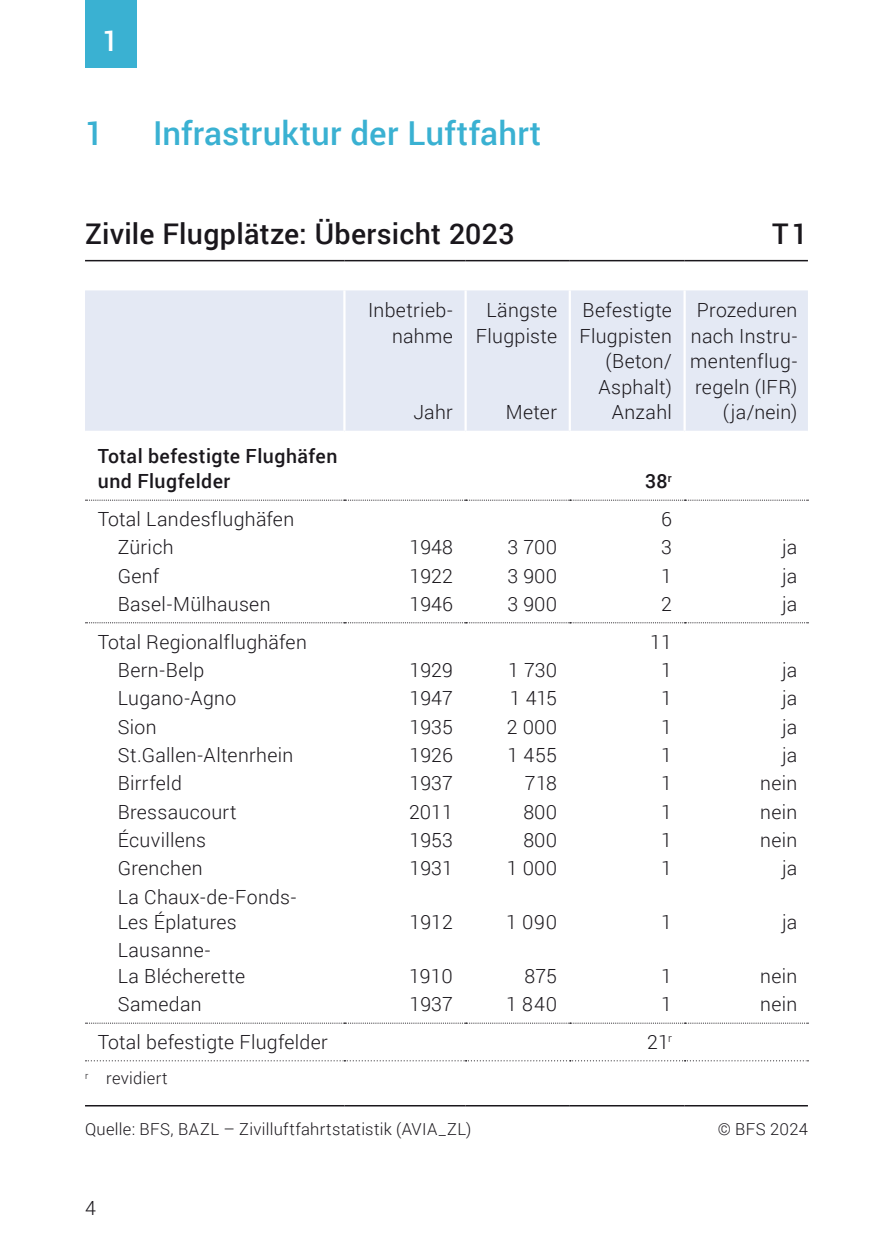
<style>
.page{position:relative;width:893px;height:1259px;background:#fff}
.page>*{position:absolute;margin:0;border:0;box-sizing:border-box;transform-origin:0 0}
.Untertitel_1_farbig{font:500 33px "Roboto";letter-spacing:.005em;color:#3ab1d2}
.TAB_Titel{font:500 28.5px "Roboto";letter-spacing:.01em;color:#1a171c}
.t1{font:500 28.5px "Roboto";color:#fff}
.TAB_Grundtext_TAB_Kopf{font:300 19.5px/25.5px "Roboto";letter-spacing:.015em;color:#1a171c;text-align:right}
.TAB_Grundtext_TAB_Kopf-2{font:500 19.5px/25.5px "Roboto";letter-spacing:.025em;color:#1a171c}
.TAB_Fusszeile{font:300 16.5px "Roboto";letter-spacing:.02em;color:#1a171c}
</style>
<div class="page">
<div style="left:85px;top:0;width:51px;height:68px;background:#3ab1d2"></div>
<div style="left:85px;top:290px;width:723px;height:141px;background:#e4e9f4"></div>
<hr style="left:343px;top:290px;width:3px;height:141px;background:#fff">
<hr style="left:464px;top:290px;width:3px;height:141px;background:#fff">
<hr style="left:569px;top:290px;width:2px;height:141px;background:#fff">
<hr style="left:683px;top:290px;width:3px;height:141px;background:#fff">
<hr style="left:85px;top:260px;width:259px;height:1px;background:#1a171c">
<hr style="left:344px;top:260px;width:122px;height:1px;background:#1a171c">
<hr style="left:466px;top:260px;width:104px;height:1px;background:#1a171c">
<hr style="left:570px;top:260px;width:115px;height:1px;background:#1a171c">
<hr style="left:685px;top:260px;width:123px;height:1px;background:#1a171c">
<svg style="left:85px;top:499px;width:723px;height:2px"></svg>
<svg style="left:85px;top:622px;width:723px;height:1px"></svg>
<svg style="left:85px;top:1022px;width:723px;height:1px"></svg>
<svg style="left:85px;top:1060px;width:723px;height:1px"></svg>
<hr style="left:85px;top:1105px;width:259px;height:1px;background:#1a171c">
<hr style="left:344px;top:1105px;width:122px;height:1px;background:#1a171c">
<hr style="left:466px;top:1105px;width:104px;height:1px;background:#1a171c">
<hr style="left:570px;top:1105px;width:115px;height:1px;background:#1a171c">
<hr style="left:685px;top:1105px;width:123px;height:1px;background:#1a171c">
<h2 class="t1" style="left:102px;top:21px;width:18px">1</h2>
<h3 class="Untertitel_1_farbig" style="left:85px;top:110px;width:20px">1</h3>
<h3 class="Untertitel_1_farbig" style="left:153px;top:110px;width:390px">Infrastruktur der Luftfahrt</h3>
<p class="TAB_Titel" style="left:85px;top:213px;width:431px">Zivile Flugplätze: Übersicht 2023</p>
<p class="TAB_Titel" style="left:772px;top:213px;width:37px">T1</p>
<p class="TAB_Grundtext_TAB_Kopf-2" style="left:98px;top:442px;width:241px">Total befestigte Flughäfen und Flugfelder</p>
<p class="TAB_Grundtext_TAB_Kopf" style="left:368px;top:297px;width:86px">Inbetrieb&shy;nahme</p>
<p class="TAB_Grundtext_TAB_Kopf" style="left:413px;top:399px;width:41px">Jahr</p>
<p class="TAB_Grundtext_TAB_Kopf" style="left:476px;top:297px;width:83px;text-align:center">Längste<br>Flugpiste</p>
<p class="TAB_Grundtext_TAB_Kopf" style="left:506px;top:399px;width:53px">Meter</p>
<p class="TAB_Grundtext_TAB_Kopf" style="left:579px;top:297px;width:94px">Befestigte<br>Flugpisten (Beton/<br>Asphalt)<br>Anzahl</p>
<p class="TAB_Grundtext_TAB_Kopf" style="left:690px;top:297px;width:108px">Prozeduren nach Instru&shy;mentenflug&shy;regeln (IFR) (ja/nein)</p>
<p class="TAB_Grundtext_TAB_Kopf-2" style="left:645px;top:468px;width:28px">38<sup>r</sup></p>
<p class="TAB_Grundtext_TAB_Kopf" style="left:98px;top:505px;width:198px">Total Landesflughäfen</p>
<p class="TAB_Grundtext_TAB_Kopf" style="left:661px;top:505px;width:12px">6</p>
<p class="TAB_Grundtext_TAB_Kopf" style="left:118px;top:534px;width:58px">Zürich</p>
<p class="TAB_Grundtext_TAB_Kopf" style="left:410px;top:534px;width:45px">1948</p>
<p class="TAB_Grundtext_TAB_Kopf" style="left:507px;top:534px;width:51px">3 700</p>
<p class="TAB_Grundtext_TAB_Kopf" style="left:661px;top:534px;width:12px">3</p>
<p class="TAB_Grundtext_TAB_Kopf" style="left:782px;top:534px;width:17px">ja</p>
<p class="TAB_Grundtext_TAB_Kopf" style="left:118px;top:562px;width:43px">Genf</p>
<p class="TAB_Grundtext_TAB_Kopf" style="left:410px;top:562px;width:45px">1922</p>
<p class="TAB_Grundtext_TAB_Kopf" style="left:507px;top:562px;width:51px">3 900</p>
<p class="TAB_Grundtext_TAB_Kopf" style="left:661px;top:562px;width:12px">1</p>
<p class="TAB_Grundtext_TAB_Kopf" style="left:782px;top:562px;width:17px">ja</p>
<p class="TAB_Grundtext_TAB_Kopf" style="left:118px;top:590px;width:154px">Basel-Mülhausen</p>
<p class="TAB_Grundtext_TAB_Kopf" style="left:410px;top:590px;width:45px">1946</p>
<p class="TAB_Grundtext_TAB_Kopf" style="left:507px;top:590px;width:51px">3 900</p>
<p class="TAB_Grundtext_TAB_Kopf" style="left:661px;top:590px;width:12px">2</p>
<p class="TAB_Grundtext_TAB_Kopf" style="left:782px;top:590px;width:17px">ja</p>
<p class="TAB_Grundtext_TAB_Kopf" style="left:98px;top:628px;width:211px">Total Regionalflughäfen</p>
<p class="TAB_Grundtext_TAB_Kopf" style="left:650px;top:628px;width:23px">11</p>
<p class="TAB_Grundtext_TAB_Kopf" style="left:118px;top:656px;width:88px">Bern-Belp</p>
<p class="TAB_Grundtext_TAB_Kopf" style="left:410px;top:656px;width:45px">1929</p>
<p class="TAB_Grundtext_TAB_Kopf" style="left:508px;top:656px;width:50px">1 730</p>
<p class="TAB_Grundtext_TAB_Kopf" style="left:661px;top:656px;width:12px">1</p>
<p class="TAB_Grundtext_TAB_Kopf" style="left:782px;top:656px;width:17px">ja</p>
<p class="TAB_Grundtext_TAB_Kopf" style="left:118px;top:685px;width:120px">Lugano-Agno</p>
<p class="TAB_Grundtext_TAB_Kopf" style="left:410px;top:685px;width:45px">1947</p>
<p class="TAB_Grundtext_TAB_Kopf" style="left:510px;top:685px;width:49px">1 415</p>
<p class="TAB_Grundtext_TAB_Kopf" style="left:661px;top:685px;width:12px">1</p>
<p class="TAB_Grundtext_TAB_Kopf" style="left:782px;top:685px;width:17px">ja</p>
<p class="TAB_Grundtext_TAB_Kopf" style="left:118px;top:713px;width:41px">Sion</p>
<p class="TAB_Grundtext_TAB_Kopf" style="left:410px;top:713px;width:45px">1935</p>
<p class="TAB_Grundtext_TAB_Kopf" style="left:507px;top:713px;width:52px">2 000</p>
<p class="TAB_Grundtext_TAB_Kopf" style="left:661px;top:713px;width:12px">1</p>
<p class="TAB_Grundtext_TAB_Kopf" style="left:782px;top:713px;width:17px">ja</p>
<p class="TAB_Grundtext_TAB_Kopf" style="left:118px;top:741px;width:177px">St.Gallen-Altenrhein</p>
<p class="TAB_Grundtext_TAB_Kopf" style="left:410px;top:741px;width:45px">1926</p>
<p class="TAB_Grundtext_TAB_Kopf" style="left:507px;top:741px;width:51px">1 455</p>
<p class="TAB_Grundtext_TAB_Kopf" style="left:661px;top:741px;width:12px">1</p>
<p class="TAB_Grundtext_TAB_Kopf" style="left:782px;top:741px;width:17px">ja</p>
<p class="TAB_Grundtext_TAB_Kopf" style="left:118px;top:770px;width:66px">Birrfeld</p>
<p class="TAB_Grundtext_TAB_Kopf" style="left:410px;top:770px;width:45px">1937</p>
<p class="TAB_Grundtext_TAB_Kopf" style="left:525px;top:770px;width:34px">718</p>
<p class="TAB_Grundtext_TAB_Kopf" style="left:661px;top:770px;width:12px">1</p>
<p class="TAB_Grundtext_TAB_Kopf" style="left:760px;top:770px;width:39px">nein</p>
<p class="TAB_Grundtext_TAB_Kopf" style="left:118px;top:798px;width:121px">Bressaucourt</p>
<p class="TAB_Grundtext_TAB_Kopf" style="left:409px;top:798px;width:45px">2011</p>
<p class="TAB_Grundtext_TAB_Kopf" style="left:523px;top:798px;width:35px">800</p>
<p class="TAB_Grundtext_TAB_Kopf" style="left:661px;top:798px;width:12px">1</p>
<p class="TAB_Grundtext_TAB_Kopf" style="left:760px;top:798px;width:39px">nein</p>
<p class="TAB_Grundtext_TAB_Kopf" style="left:118px;top:826px;width:90px">Écuvillens</p>
<p class="TAB_Grundtext_TAB_Kopf" style="left:410px;top:826px;width:45px">1953</p>
<p class="TAB_Grundtext_TAB_Kopf" style="left:523px;top:826px;width:35px">800</p>
<p class="TAB_Grundtext_TAB_Kopf" style="left:661px;top:826px;width:12px">1</p>
<p class="TAB_Grundtext_TAB_Kopf" style="left:760px;top:826px;width:39px">nein</p>
<p class="TAB_Grundtext_TAB_Kopf" style="left:118px;top:855px;width:87px">Grenchen</p>
<p class="TAB_Grundtext_TAB_Kopf" style="left:410px;top:855px;width:45px">1931</p>
<p class="TAB_Grundtext_TAB_Kopf" style="left:507px;top:855px;width:52px">1 000</p>
<p class="TAB_Grundtext_TAB_Kopf" style="left:661px;top:855px;width:12px">1</p>
<p class="TAB_Grundtext_TAB_Kopf" style="left:782px;top:855px;width:17px">ja</p>
<p class="TAB_Grundtext_TAB_Kopf" style="left:118px;top:883px;width:180px;text-align:left">La Chaux-de-Fonds-<br>Les Éplatures</p>
<p class="TAB_Grundtext_TAB_Kopf" style="left:410px;top:908px;width:45px">1912</p>
<p class="TAB_Grundtext_TAB_Kopf" style="left:506px;top:908px;width:52px">1 090</p>
<p class="TAB_Grundtext_TAB_Kopf" style="left:661px;top:908px;width:12px">1</p>
<p class="TAB_Grundtext_TAB_Kopf" style="left:782px;top:908px;width:17px">ja</p>
<p class="TAB_Grundtext_TAB_Kopf" style="left:118px;top:937px;width:129px;text-align:left">Lausanne-<br>La Blécherette</p>
<p class="TAB_Grundtext_TAB_Kopf" style="left:409px;top:962px;width:45px">1910</p>
<p class="TAB_Grundtext_TAB_Kopf" style="left:525px;top:962px;width:34px">875</p>
<p class="TAB_Grundtext_TAB_Kopf" style="left:661px;top:962px;width:12px">1</p>
<p class="TAB_Grundtext_TAB_Kopf" style="left:760px;top:962px;width:39px">nein</p>
<p class="TAB_Grundtext_TAB_Kopf" style="left:118px;top:991px;width:86px">Samedan</p>
<p class="TAB_Grundtext_TAB_Kopf" style="left:410px;top:991px;width:45px">1937</p>
<p class="TAB_Grundtext_TAB_Kopf" style="left:506px;top:991px;width:52px">1 840</p>
<p class="TAB_Grundtext_TAB_Kopf" style="left:661px;top:991px;width:12px">1</p>
<p class="TAB_Grundtext_TAB_Kopf" style="left:760px;top:991px;width:39px">nein</p>
<p class="TAB_Grundtext_TAB_Kopf" style="left:98px;top:1028px;width:232px">Total befestigte Flugfelder</p>
<p class="TAB_Grundtext_TAB_Kopf" style="left:647px;top:1028px;width:26px">21<sup>r</sup></p>
<p class="TAB_Fusszeile" style="left:85px;top:1067px;width:84px"><sup>r</sup> revidiert</p>
<p class="TAB_Fusszeile" style="left:85px;top:1117px;width:388px">Quelle: BFS, BAZL – Zivilluftfahrtstatistik (AVIA_ZL)</p>
<p class="TAB_Fusszeile" style="left:718px;top:1117px;width:92px">© BFS 2024</p>
<p class="TAB_Grundtext_TAB_Kopf" style="left:85px;top:1194px;width:12px">4</p>
</div>
